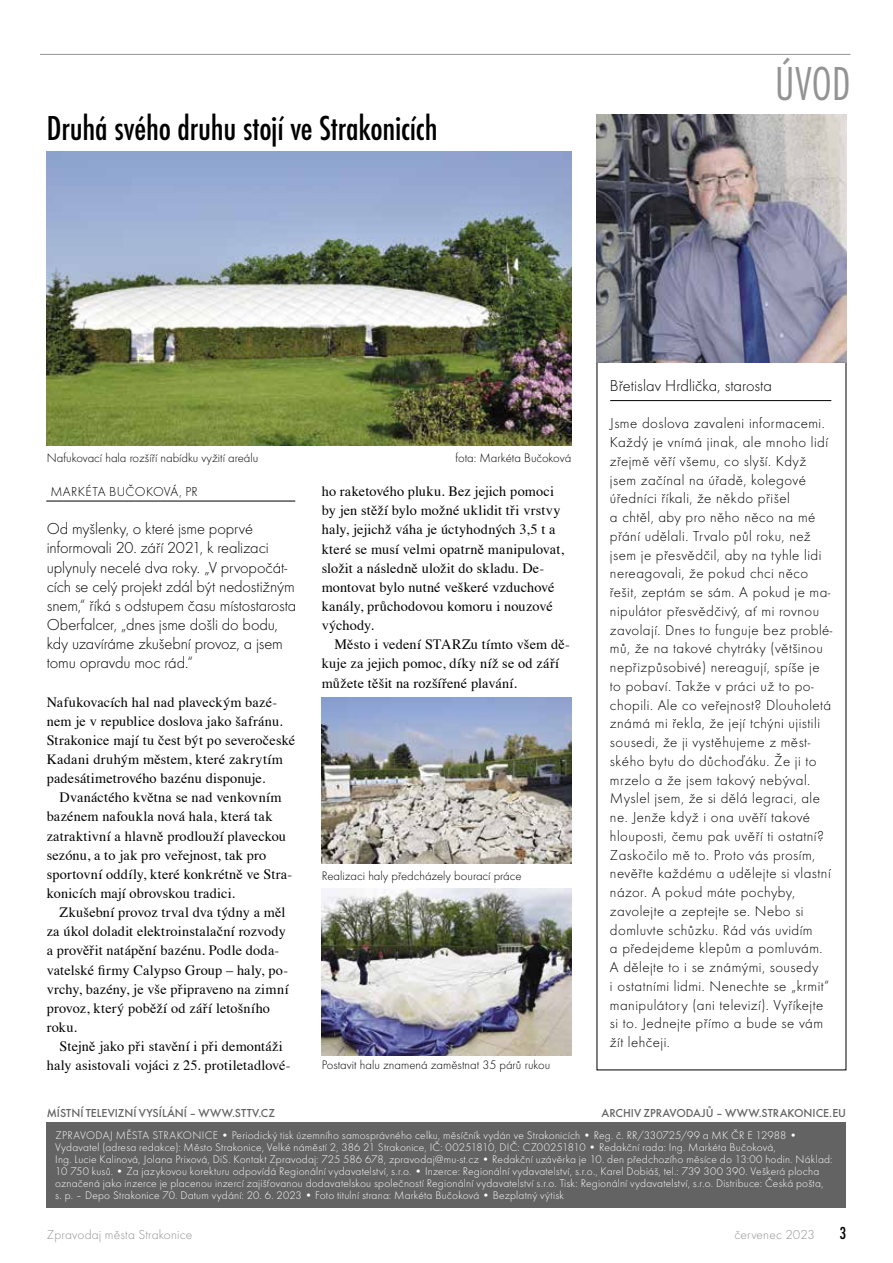
<style>
.page{position:relative;width:893px;height:1263px;background:#fff}
.page>*{position:absolute;margin:0;border:0;box-sizing:border-box;transform-origin:0 0}
.t1{font:49.5px "Futura TOT Ligh Cond";color:#939393}
.t2{font:500 condensed 36px "Futura TOT";letter-spacing:-.01em;color:#000}
.t3{font:500 condensed 18px "Futura TOT";color:#000}
.t4{font:16.5px/19.2px "Futura TOT Ligh";letter-spacing:-.005em;color:#000}
.t5{font:15px/18.8px "Futura TOT Ligh";letter-spacing:.03em;color:#000}
.t6{font:14.25px/19.2px "Times";letter-spacing:.01em;color:#000}
.t7{font:13.5px "Futura TOT Ligh";letter-spacing:.01em;color:#939393}
.t8{font:13.5px "Futura TOT Ligh";letter-spacing:.025em;color:#000}
.t9{font:12.75px "Futura TOT Ligh";color:#000}
.t10{font:500 12px "Futura TOT";color:#636363}
.t11{font:11.55px/12px "Futura TOT Ligh";letter-spacing:.015em;color:#fff}
</style>
<div class="page">
<div style="left:47px;top:1122px;width:799px;height:86px;background:#636363"></div>
<hr style="left:40px;top:54px;width:810px;height:1px;background:#939393">
<hr style="left:610px;top:400px;width:221px;height:1px;background:#000">
<img style="left:597px;top:115px;width:249px;height:247px">
<hr style="left:46px;top:501px;width:249px;height:1px;background:#000">
<img style="left:47px;top:152px;width:524px;height:293px">
<img style="left:322px;top:697px;width:249px;height:166px">
<img style="left:322px;top:889px;width:249px;height:166px">
<h2 class="t2" style="left:47px;top:108px;width:392px">Druhá svého druhu stojí ve Strakonicích</h2>
<h1 class="t1" style="left:775px;top:55px;width:77px">ÚVOD</h1>
<p class="t9" style="left:47px;top:450px;width:213px">Nafukovací hala rozšíří nabídku vyžití areálu</p>
<p class="t9" style="left:455px;top:450px;width:117px">fota: Markéta Bučoková</p>
<p class="t8" style="left:50px;top:484px;width:149px">MARKÉTA BUČOKOVÁ, PR</p>
<p class="t4" style="left:47px;top:519px;width:251px">Od myšlenky, o které jsme poprvé informovali 20. září 2021, k realizaci uplynuly necelé dva roky. „V prvopočát&shy;cích se celý projekt zdál být nedostižným snem,“ říká s odstupem času místostarosta Oberfalcer, „dnes jsme došli do bodu, kdy uzavíráme zkušební provoz, a jsem tomu opravdu moc rád.“</p>
<p class="t6" style="left:47px;top:691px;width:250px">Nafukovacích hal nad plaveckým bazé&shy;nem je v republice doslova jako šafránu.<br>Strakonice mají tu čest být po severočeské Kadani druhým městem, které zakrytím padesátimetrového bazénu disponuje.</p>
<p class="t6" style="left:47px;top:787px;width:247px;text-indent:13px">Dvanáctého května se nad venkovním bazénem nafoukla nová hala, která tak zatraktivní a hlavně prodlouží plaveckou sezónu, a to jak pro veřejnost, tak pro sportovní oddíly, které konkrétně ve Stra&shy;konicích mají obrovskou tradici.</p>
<p class="t6" style="left:47px;top:901px;width:243px;text-indent:13px">Zkušební provoz trval dva týdny a měl za úkol doladit elektroinstalační rozvody a prověřit natápění bazénu. Podle doda&shy;vatelské firmy Calypso Group – haly, po&shy;vrchy, bazény, je vše připraveno na zimní provoz, který poběží od září letošního roku.</p>
<p class="t6" style="left:47px;top:1035px;width:245px;text-align:center">Stejně jako při stavění i při demontáži haly asistovali vojáci z 25. protiletadlové-</p>
<p class="t6" style="left:322px;top:480px;width:244px">ho raketového pluku. Bez jejich pomoci by jen stěží bylo možné uklidit tři vrstvy haly, jejichž váha je úctyhodných 3,5 t a které se musí velmi opatrně manipulovat, složit a následně uložit do skladu. De&shy;montovat bylo nutné veškeré vzduchové kanály, průchodovou komoru i nouzové východy.</p>
<p class="t6" style="left:322px;top:634px;width:250px;text-indent:13px">Město i vedení STARZu tímto všem dě&shy;kuje za jejich pomoc, díky níž se od září můžete těšit na rozšířené plavání.</p>
<p class="t9" style="left:322px;top:868px;width:201px">Realizaci haly předcházely bourací práce</p>
<p class="t9" style="left:322px;top:1058px;width:230px">Postavit halu znamená zaměstnat 35 párů rukou</p>
<p class="t4" style="left:610px;top:376px;width:164px">Břetislav Hrdlička, starosta</p>
<p class="t5" style="left:610px;top:414px;width:224px">Jsme doslova zavaleni informacemi.<br>Každý je vnímá jinak, ale mnoho lidí zřejmě věří všemu, co slyší. Když jsem začínal na úřadě, kolegové úředníci říkali, že někdo přišel<br>a chtěl, aby pro něho něco na mé přání udělali. Trvalo půl roku, než jsem je přesvědčil, aby na tyhle lidi nereagovali, že pokud chci něco řešit, zeptám se sám. A pokud je ma&shy;nipulátor přesvědčivý, ať mi rovnou zavolají. Dnes to funguje bez problé&shy;mů, že na takové chytráky (většinou nepřizpůsobivé) nereagují, spíše je to pobaví. Takže v práci už to po&shy;chopili. Ale co veřejnost? Dlouholetá známá mi řekla, že její tchýni ujistili sousedi, že ji vystěhujeme z měst&shy;ského bytu do důchoďáku. Že ji to mrzelo a že jsem takový nebýval.<br>Myslel jsem, že si dělá legraci, ale ne. Jenže když i ona uvěří takové hlouposti, čemu pak uvěří ti ostatní?<br>Zaskočilo mě to. Proto vás prosím, nevěřte každému a udělejte si vlastní názor. A pokud máte pochyby, zavolejte a zeptejte se. Nebo si domluvte schůzku. Rád vás uvidím<br>a předejdeme klepům a pomluvám.<br>A dělejte to i se známými, sousedy<br>i ostatními lidmi. Nenechte se „krmit“ manipulátory (ani televizí). Vyříkejte si to. Jednejte přímo a bude se vám žít lehčeji.</p>
<p class="t10" style="left:47px;top:1106px;width:230px">MÍSTNÍ TELEVIZNÍ VYSÍLÁNÍ – WWW.STTV.CZ</p>
<p class="t10" style="left:602px;top:1106px;width:246px">ARCHIV ZPRAVODAJŮ – WWW.STRAKONICE.EU</p>
<p class="t11" style="left:55px;top:1129px;width:779px">ZPRAVODAJ MĚSTA STRAKONICE • Periodický tisk územního samosprávného celku, měsíčník vydán ve Strakonicích • Reg. č. RR/330725/99 a MK ČR E 12988 • Vydavatel (adresa redakce): Město Strakonice, Velké náměstí 2, 386 21 Strakonice, IČ: 00251810, DIČ: CZ00251810 • Redakční rada: Ing. Markéta Bučoková,<br>Ing. Lucie Kalinová, Jolana Prixová, DiS. Kontakt Zpravodaj: 725 586 678, zpravodaj@mu-st.cz • Redakční uzávěrka je 10. den předchozího měsíce do 13:00 hodin. Náklad:<br>10 750 kusů. • Za jazykovou korekturu odpovídá Regionální vydavatelství, s.r.o. • Inzerce: Regionální vydavatelství, s.r.o., Karel Dobiáš, tel.: 739 300 390. Veškerá plocha označená jako inzerce je placenou inzercí zajišťovanou dodavatelskou společností Regionální vydavatelství s.r.o. Tisk: Regionální vydavatelství, s.r.o. Distribuce: Česká pošta, s. p. – Depo Strakonice 70. Datum vydání: 20. 6. 2023 • Foto titulní strana: Markéta Bučoková • Bezplatný výtisk</p>
<p class="t7" style="left:47px;top:1227px;width:147px">Zpravodaj města Strakonice</p>
<p class="t7" style="left:734px;top:1227px;width:82px">červenec 2023</p>
<p class="t3" style="left:839px;top:1223px;width:8px">3</p>
</div>
